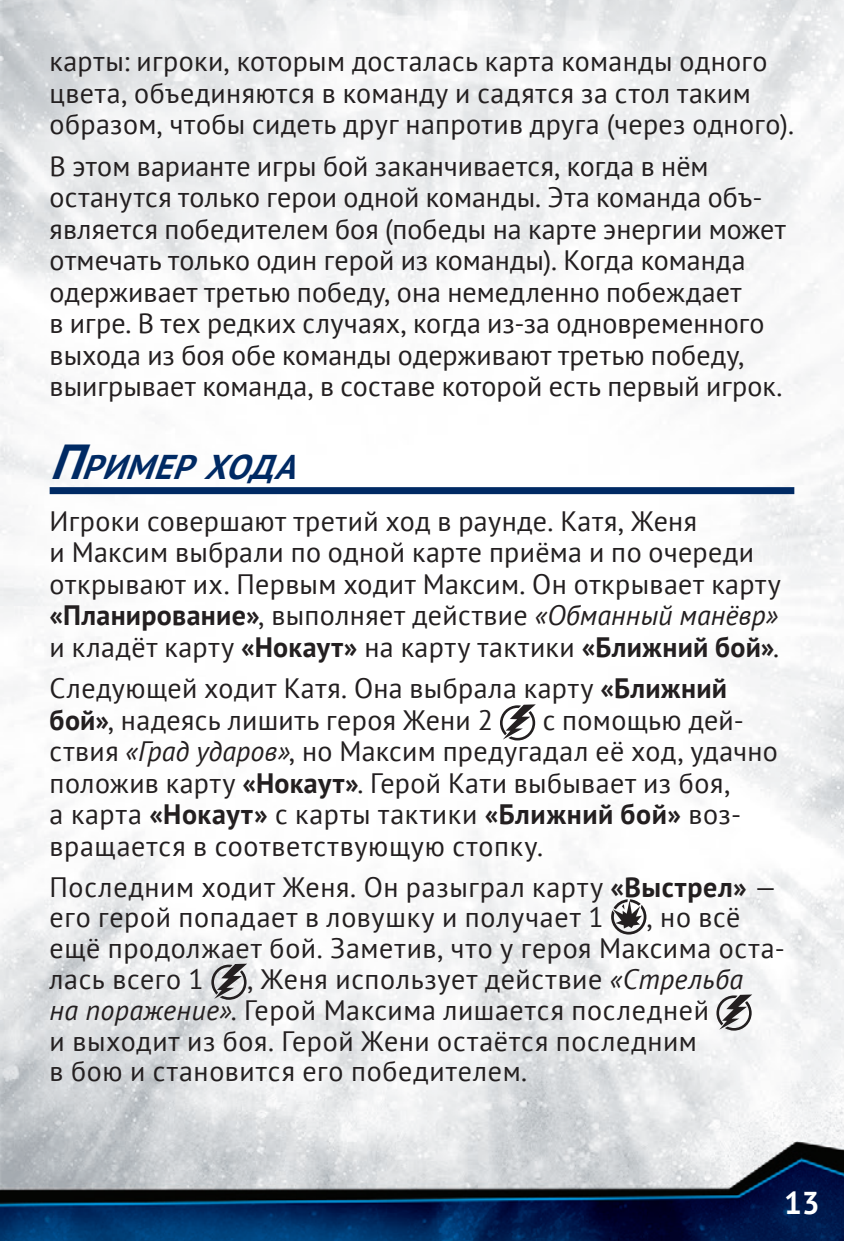
<style>
.page{position:relative;width:844px;height:1241px;background:#fff}
.page>*{position:absolute;margin:0;border:0;box-sizing:border-box;transform-origin:0 0}
.t1{font:italic 700 34.3px "PT Sans";color:#002a64}
.t2{font:700 31.5px "PT Sans";color:#fff}
.t3{font:28px/31.5px "PT Sans";letter-spacing:.015em;color:#231f20}
.s1{font-size:49px}
.s2{font-weight:700}
.s3{font-style:italic}
</style>
<div class="page">
<img style="left:0;top:0;width:843px;height:1240px">
<div style="left:50px;top:487px;width:744px;height:7px;background:#002a64"></div>
<svg style="left:500px;top:704px;width:35px;height:36px"></svg>
<svg style="left:611px;top:899px;width:35px;height:35px"></svg>
<svg style="left:211px;top:963px;width:36px;height:36px"></svg>
<svg style="left:716px;top:994px;width:36px;height:36px"></svg>
<p class="t3" style="left:50px;top:45px;width:745px">карты: игроки, которым досталась карта команды одного цвета, объединяются в команду и садятся за стол таким образом, чтобы сидеть друг напротив друга (через одного).</p>
<p class="t3" style="left:50px;top:149px;width:737px">В этом варианте игры бой заканчивается, когда в нём останутся только герои одной команды. Эта команда объ&shy;является победителем боя (победы на карте энергии может отмечать только один герой из команды). Когда команда одерживает третью победу, она немедленно побеждает<br>в игре. В тех редких случаях, когда из-за одновременного выхода из боя обе команды одерживают третью победу, выигрывает команда, в составе которой есть первый игрок.</p>
<p class="t1" style="left:50px;top:444px;width:262px"><span class="s1">П</span>ример хода</p>
<p class="t3" style="left:50px;top:504px;width:732px">Игроки совершают третий ход в раунде. Катя, Женя<br>и Максим выбрали по одной карте приёма и по очереди открывают их. Первым ходит Максим. Он открывает карту <span class="s2">«Планирование»</span>, выполняет действие <span class="s3">«Обманный манёвр» </span>и кладёт карту <span class="s2">«Нокаут»</span> на карту тактики <span class="s2">«Ближний бой»</span>.</p>
<p class="t3" style="left:50px;top:671px;width:678px">Следующей ходит Катя. Она выбрала карту <span class="s2">«Ближний бой»</span>, надеясь лишить героя Жени 2</p>
<p class="t3" style="left:50px;top:703px;width:729px;text-indent:493px">с помощью дей&shy;ствия <span class="s3">«Град ударов»</span>, но Максим предугадал её ход, удачно положив карту <span class="s2">«Нокаут»</span>. Герой Кати выбывает из боя,<br>а карта <span class="s2">«Нокаут»</span> с карты тактики <span class="s2">«Ближний бой»</span> воз&shy;вращается в соответствующую стопку.</p>
<p class="t3" style="left:50px;top:870px;width:729px">Последним ходит Женя. Он разыграл карту <span class="s2">«Выстрел»</span> — его герой попадает в ловушку и получает 1</p>
<p class="t3" style="left:50px;top:901px;width:736px;text-indent:596px">, но всё ещё продолжает бой. Заметив, что у героя Максима оста&shy;лась всего 1</p>
<p class="t3" style="left:50px;top:962px;width:694px;text-indent:197px">, Женя использует действие <span class="s3">«Стрельба на поражение»</span>. Герой Максима лишается последней<br>и выходит из боя. Герой Жени остаётся последним<br>в бою и становится его победителем.</p>
<p class="t2" style="left:783px;top:1181px;width:37px">13</p>
</div>
